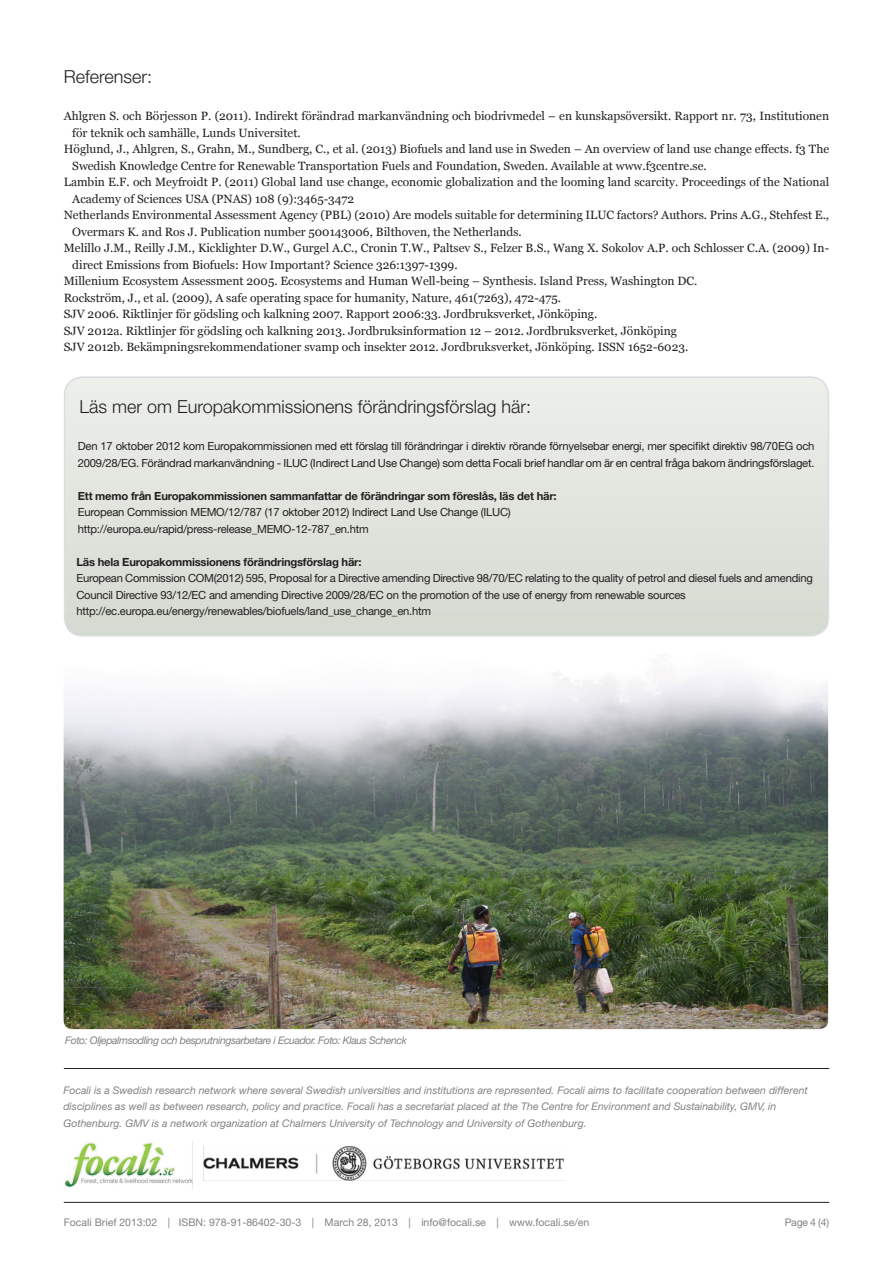
<style>
.page{position:relative;width:893px;height:1263px;background:#fff}
.page>*{position:absolute;margin:0;border:0;box-sizing:border-box;transform-origin:0 0}
.t1{font:300 18px "Helvetica Neue LT Std";color:#231f20}
.normal_punktlista{font:12px/16.5px "Georgia";color:#231f20}
.About_box{font:11.25px/16.5px "Helvetica Neue LT Std";letter-spacing:-.02em;color:#231f20}
.About_box-2{font:700 11.25px "Helvetica Neue LT Std";letter-spacing:-.02em;color:#231f20}
.photo{font:italic 10.5px/16.5px "Helvetica Neue LT Std";color:#808285}
.About_box-3{font:10.5px "Helvetica Neue LT Std";color:#808285}
.photo-2{font:italic 10.5px "Helvetica Neue LT Std";letter-spacing:-.04em;color:#808285}
</style>
<div class="page">
<hr style="left:64px;top:1202px;width:765px;height:1px;background:#231f20">
<svg style="left:65px;top:379px;width:763px;height:257px;background:#e0e4dd"></svg>
<div style="left:64px;top:376px;width:765px;height:260px;border:2px solid #dcdddf;border-radius:18px"></div>
<hr style="left:64px;top:1068px;width:765px;height:1px;background:#231f20">
<img style="left:64px;top:1142px;width:500px;height:46px">
<img style="left:64px;top:654px;width:764px;height:375px">
<p class="t1" style="left:64px;top:65px;width:90px">Referenser:</p>
<p class="normal_punktlista" style="left:72px;top:108px;width:758px;text-indent:-9px">Ahlgren S. och Börjesson P. (2011). Indirekt förändrad markanvändning och biodrivmedel – en kunskapsöversikt. Rapport nr. 73, Institutionen för teknik och samhälle, Lunds Universitet.</p>
<p class="normal_punktlista" style="left:72px;top:141px;width:758px;text-indent:-9px">Höglund, J., Ahlgren, S., Grahn, M., Sundberg, C., et al. (2013) Biofuels and land use in Sweden – An overview of land use change effects. f3 The<br>Swedish Knowledge Centre for Renewable Transportation Fuels and Foundation, Sweden. Available at www.f3centre.se.</p>
<p class="normal_punktlista" style="left:72px;top:174px;width:758px;text-indent:-9px">Lambin E.F. och Meyfroidt P. (2011) Global land use change, economic globalization and the looming land scarcity. Proceedings of the National<br>Academy of Sciences USA (PNAS) 108 (9):3465-3472</p>
<p class="normal_punktlista" style="left:72px;top:207px;width:758px;text-indent:-9px">Netherlands Environmental Assessment Agency (PBL) (2010) Are models suitable for determining ILUC factors? Authors. Prins A.G., Stehfest E.,<br>Overmars K. and Ros J. Publication number 500143006, Bilthoven, the Netherlands.</p>
<p class="normal_punktlista" style="left:72px;top:240px;width:758px;text-indent:-9px">Melillo J.M., Reilly J.M., Kicklighter D.W., Gurgel A.C., Cronin T.W., Paltsev S., Felzer B.S., Wang X. Sokolov A.P. och Schlosser C.A. (2009) In&shy;direct Emissions from Biofuels: How Important? Science 326:1397-1399.</p>
<p class="normal_punktlista" style="left:64px;top:273px;width:635px">Millenium Ecosystem Assessment 2005. Ecosystems and Human Well-being – Synthesis. Island Press, Washington DC.</p>
<p class="normal_punktlista" style="left:64px;top:289px;width:499px">Rockström, J., et al. (2009), A safe operating space for humanity, Nature, 461(7263), 472-475.</p>
<p class="normal_punktlista" style="left:64px;top:306px;width:535px">SJV 2006. Riktlinjer för gödsling och kalkning 2007. Rapport 2006:33. Jordbruksverket, Jönköping.</p>
<p class="normal_punktlista" style="left:64px;top:322px;width:615px">SJV 2012a. Riktlinjer för gödsling och kalkning 2013. Jordbruksinformation 12 – 2012. Jordbruksverket, Jönköping</p>
<p class="normal_punktlista" style="left:64px;top:339px;width:626px">SJV 2012b. Bekämpningsrekommendationer svamp och insekter 2012. Jordbruksverket, Jönköping. ISSN 1652-6023.</p>
<p class="t1" style="left:79px;top:395px;width:453px">Läs mer om Europakommissionens förändringsförslag här:</p>
<p class="About_box" style="left:78px;top:438px;width:738px">Den 17 oktober 2012 kom Europakommissionen med ett förslag till förändringar i direktiv rörande förnyelsebar energi, mer specifikt direktiv 98/70EG och<br>2009/28/EG. Förändrad markanvändning - ILUC (Indirect Land Use Change) som detta Focali brief handlar om är en central fråga bakom ändringsförslaget.</p>
<p class="About_box-2" style="left:78px;top:489px;width:480px">Ett memo från Europakommissionen sammanfattar de förändringar som föreslås, läs det här:</p>
<p class="About_box" style="left:78px;top:504px;width:434px">European Commission MEMO/12/787 (17 oktober 2012) Indirect Land Use Change (ILUC)</p>
<p class="About_box" style="left:78px;top:520px;width:292px">http://europa.eu/rapid/press-release_MEMO-12-787_en.htm</p>
<p class="About_box-2" style="left:76px;top:555px;width:287px">Läs hela Europakommissionens förändringsförslag här:</p>
<p class="About_box" style="left:76px;top:570px;width:738px">European Commission COM(2012) 595, Proposal for a Directive amending Directive 98/70/EC relating to the quality of petrol and diesel fuels and amending<br>Council Directive 93/12/EC and amending Directive 2009/28/EC on the promotion of the use of energy from renewable sources</p>
<p class="About_box" style="left:76px;top:603px;width:356px">http://ec.europa.eu/energy/renewables/biofuels/land_use_change_en.htm</p>
<p class="photo-2" style="left:65px;top:1034px;width:343px">Foto: Oljepalmsodling och besprutningsarbetare i Ecuador. Foto: Klaus Schenck</p>
<p class="photo" style="left:63px;top:1081px;width:746px">Focali is a Swedish research network where several Swedish universities and institutions are represented. Focali aims to facilitate cooperation between different disciplines as well as between research, policy and practice. Focali has a secretariat placed at the The Centre for Environment and Sustainability, GMV, in<br>Gothenburg. GMV is a network organization at Chalmers University of Technology and University of Gothenburg.</p>
<p class="About_box-3" style="left:64px;top:1216px;width:527px">Focali Brief 2013:02 | ISBN: 978-91-86402-30-3 | March 28, 2013 | info@focali.se | www.focali.se/en</p>
<p class="About_box-3" style="left:785px;top:1216px;width:46px">Page 4 (4)</p>
</div>
